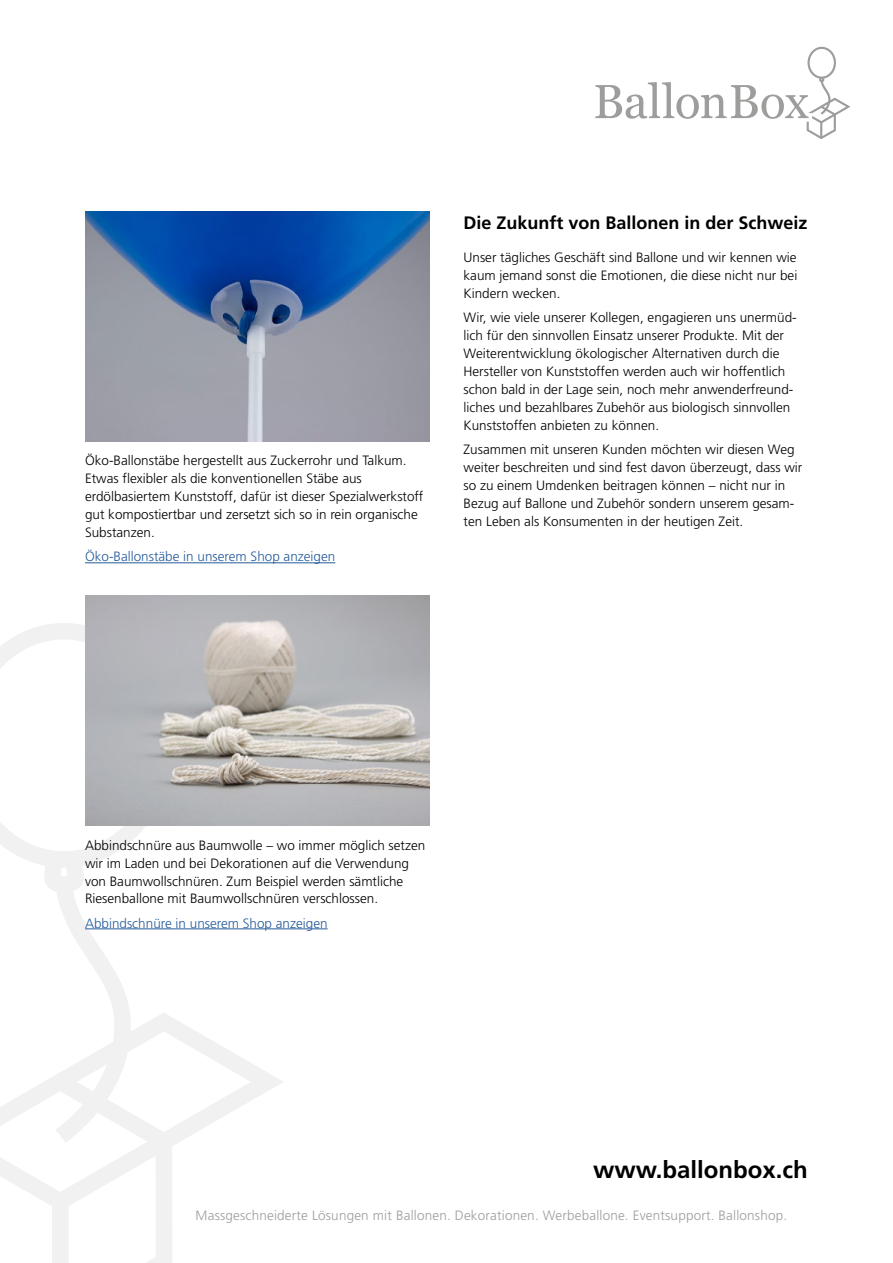
<style>
.page{position:relative;width:893px;height:1263px;background:#fff}
.page>*{position:absolute;margin:0;border:0;box-sizing:border-box;transform-origin:0 0}
.t1{font:700 24px "Frutiger LT Std";color:#000}
.t2{font:700 18px "Frutiger LT Std";color:#000}
.t3{font:300 13.5px/18px "Frutiger LT Std";color:#000}
.t4{font:300 13.5px "Frutiger LT Std";letter-spacing:.015em;color:#9d9d9c}
.t5{font:300 13.5px "Frutiger LT Std";color:#275b9b}
</style>
<div class="page">
<svg style="left:595px;top:47px;width:255px;height:92px"></svg>
<svg style="left:0;top:623px;width:284px;height:640px"></svg>
<hr style="left:85px;top:562px;width:250px;height:1px;background:#275b9b">
<hr style="left:85px;top:928px;width:243px;height:1px;background:#275b9b">
<img style="left:85px;top:212px;width:344px;height:229px">
<img style="left:85px;top:596px;width:344px;height:229px">
<p class="t3" style="left:85px;top:452px;width:340px">Öko-Ballonstäbe hergestellt aus Zuckerrohr und Talkum.<br>Etwas flexibler als die konventionellen Stäbe aus erdölbasiertem Kunststoff, dafür ist dieser Spezialwerkstoff gut kompostiertbar und zersetzt sich so in rein organische Substanzen.</p>
<p class="t5" style="left:85px;top:549px;width:252px">Öko-Ballonstäbe in unserem Shop anzeigen</p>
<h2 class="t2" style="left:463px;top:212px;width:346px">Die Zukunft von Ballonen in der Schweiz</h2>
<p class="t3" style="left:463px;top:248px;width:335px;text-align:justify">Unser tägliches Geschäft sind Ballone und wir kennen wie kaum jemand sonst die Emotionen, die diese nicht nur bei Kindern wecken.</p>
<p class="t3" style="left:463px;top:308px;width:335px">Wir, wie viele unserer Kollegen, engagieren uns unermüd&shy;lich für den sinnvollen Einsatz unserer Produkte. Mit der Weiterentwicklung ökologischer Alternativen durch die Hersteller von Kunststoffen werden auch wir hoffentlich schon bald in der Lage sein, noch mehr anwenderfreund&shy;liches und bezahlbares Zubehör aus biologisch sinnvollen Kunststoffen anbieten zu können.</p>
<p class="t3" style="left:463px;top:440px;width:340px">Zusammen mit unseren Kunden möchten wir diesen Weg weiter beschreiten und sind fest davon überzeugt, dass wir so zu einem Umdenken beitragen können – nicht nur in Bezug auf Ballone und Zubehör sondern unserem gesam&shy;ten Leben als Konsumenten in der heutigen Zeit.</p>
<p class="t3" style="left:85px;top:836px;width:342px">Abbindschnüre aus Baumwolle – wo immer möglich setzen wir im Laden und bei Dekorationen auf die Verwendung von Baumwollschnüren. Zum Beispiel werden sämtliche Riesenballone mit Baumwollschnüren verschlossen.</p>
<p class="t5" style="left:85px;top:915px;width:244px">Abbindschnüre in unserem Shop anzeigen</p>
<h1 class="t1" style="left:593px;top:1155px;width:216px">www.ballonbox.ch</h1>
<p class="t4" style="left:196px;top:1208px;width:593px">Massgeschneiderte Lösungen mit Ballonen. Dekorationen. Werbeballone. Eventsupport. Ballonshop.</p>
</div>
